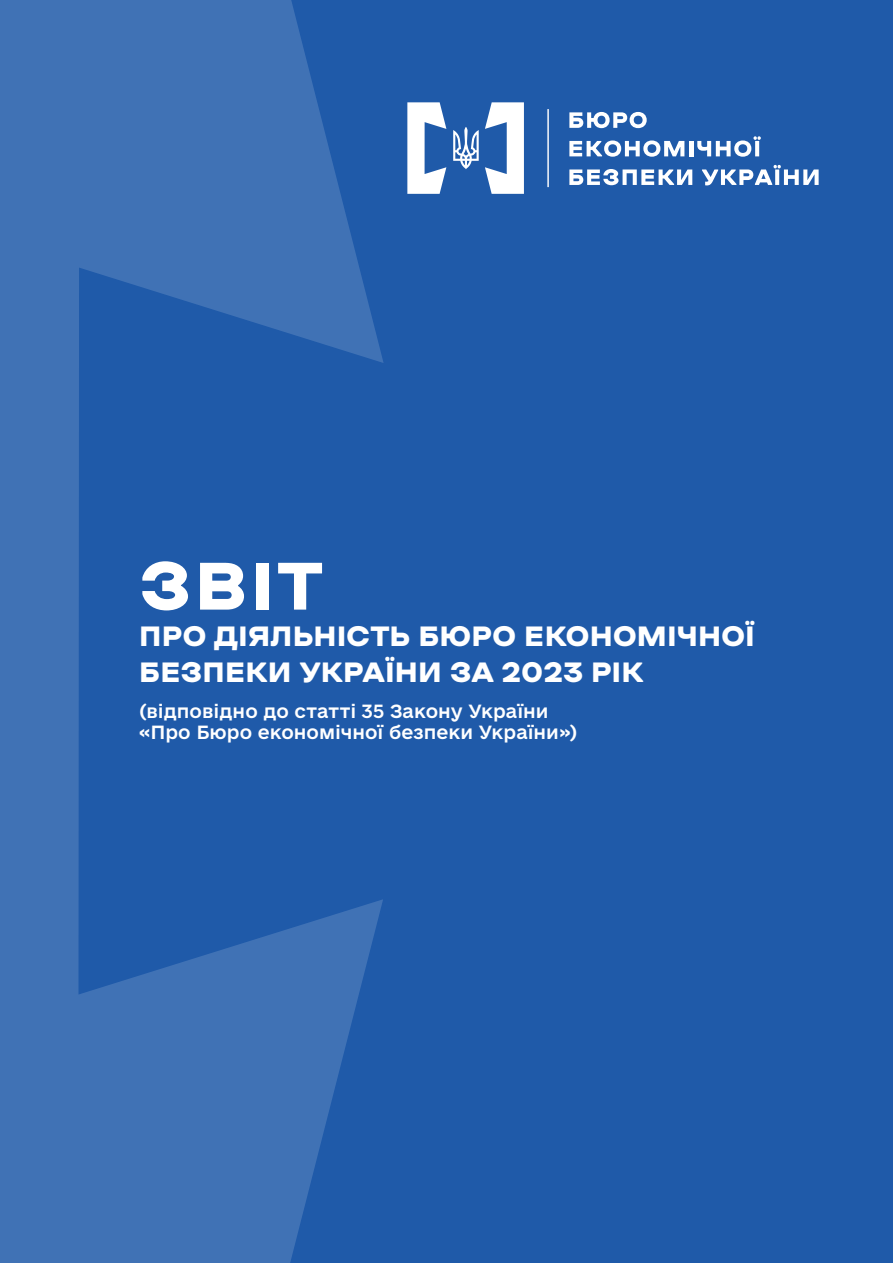
<style>
.page{position:relative;width:893px;height:1263px;background:#1f5aa9}
.page>*{position:absolute;margin:0;border:0;box-sizing:border-box;transform-origin:0 0}
.t1{font:700 72px "Ermilov";color:#fff}
.t2{font:700 30px/36px "Ermilov";letter-spacing:-.015em;color:#fff}
.t3{font:18px/21.6px "e Ukraine Medium";letter-spacing:.005em;color:#fff}
</style>
<div class="page">
<svg style="left:407px;top:102px;width:39px;height:92px"></svg>
<svg style="left:485px;top:102px;width:39px;height:92px"></svg>
<svg style="left:453px;top:127px;width:26px;height:42px"></svg>
<svg style="left:569px;top:112px;width:78px;height:16px"></svg>
<svg style="left:569px;top:140px;width:115px;height:17px"></svg>
<hr style="left:689px;top:141px;width:4px;height:15px;background:#fff">
<svg style="left:697px;top:136px;width:64px;height:21px"></svg>
<svg style="left:569px;top:169px;width:123px;height:16px"></svg>
<svg style="left:702px;top:165px;width:117px;height:20px"></svg>
<hr style="left:547px;top:109px;width:2px;height:78px;background:#fff">
<svg style="left:0;top:0;width:384px;height:1263px;fill:#4072b5"></svg>
<h1 class="t1" style="left:139px;top:549px;width:186px">ЗВІТ</h1>
<h2 class="t2" style="left:139px;top:617px;width:618px">ПРО ДІЯЛЬНІСТЬ БЮРО ЕКОНОМІЧНОЇ<br>БЕЗПЕКИ УКРАЇНИ ЗА 2023 РІК</h2>
<p class="t3" style="left:139px;top:701px;width:440px">(відповідно до статті 35 Закону України «Про Бюро економічної безпеки України»)</p>
</div>
